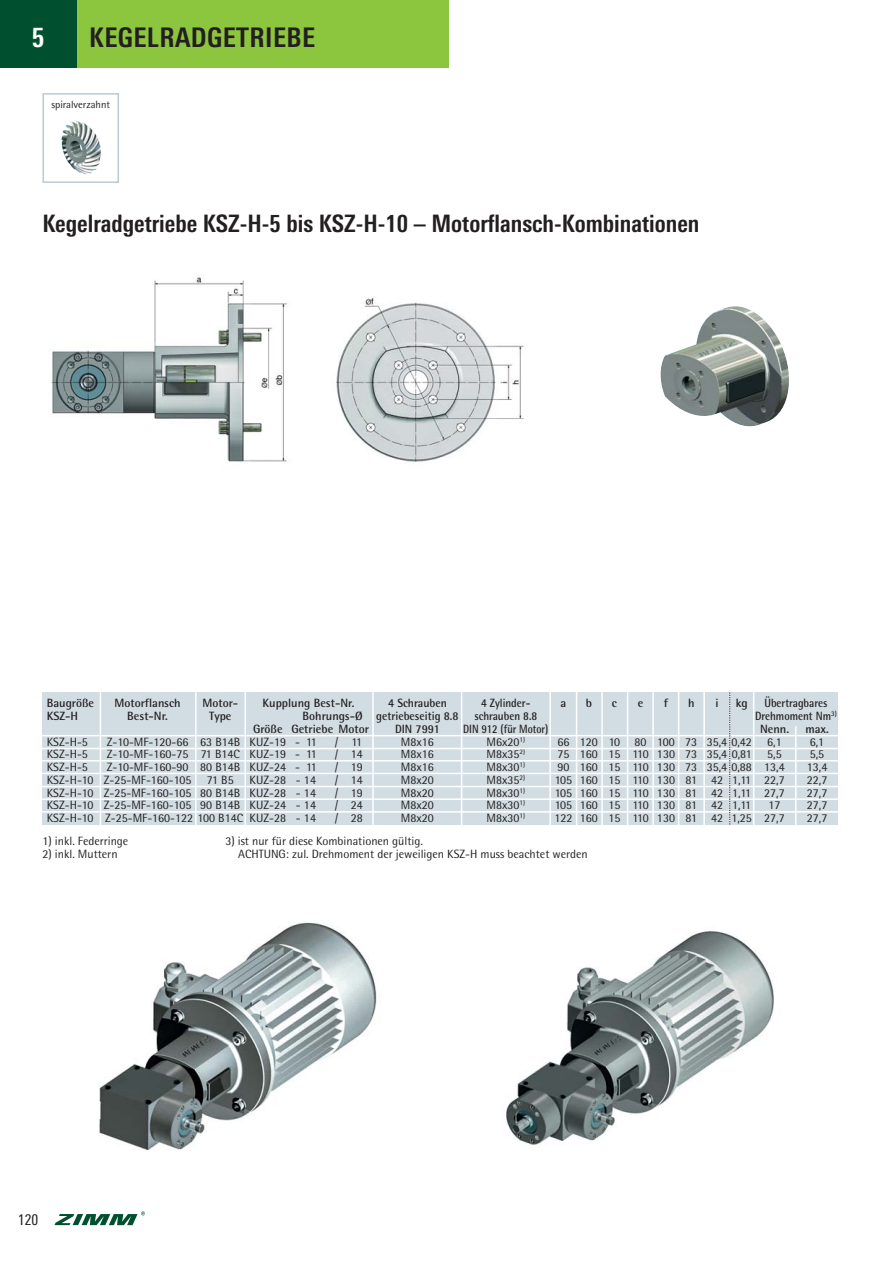
<style>
.page{position:relative;width:893px;height:1263px;background:#fff}
.page>*{position:absolute;margin:0;border:0;box-sizing:border-box;transform-origin:0 0}
.t1{font:700 condensed 27px "Linotype Univers";letter-spacing:.015em;color:#231f20}
.t2{font:700 condensed 27px "Linotype Univers";color:#fff}
.t3{font:700 condensed 24px "Linotype Univers";color:#231f20}
.t4{font:condensed 15px "Linotype Univers";color:#231f20}
.t5{font:12px/12.8px "Rotis Semi Sans";color:#231f20;text-align:justify}
.t6{font:700 12px/12.8px "Rotis Semi Sans";color:#231f20;text-align:center;scale:.9 1}
.t7{font:700 12px/12.8px "Rotis Semi Sans";color:#231f20;text-align:center}
.t8{font:700 12px/12.8px "Rotis Semi Sans";color:#231f20;text-align:center;scale:.95 1}
.t9{font:12px/12.8px "Rotis Semi Sans";letter-spacing:-.035em;color:#231f20}
.t10{font:10.5px "Rotis Semi Sans";color:#231f20}
.s1{font-weight:400}
</style>
<div class="page">
<img style="left:661px;top:311px;width:56px;height:63px">
<div style="left:0;top:0;width:448px;height:68px;background:#8cc63f"></div>
<div style="left:0;top:0;width:77px;height:68px;background:#00502f"></div>
<svg style="left:54px;top:1211px;width:91px;height:14px"></svg>
<img style="left:61px;top:120px;width:40px;height:54px">
<div style="left:43px;top:93px;width:76px;height:90px;border:2px solid #bacad3"></div>
<img style="left:506px;top:930px;width:268px;height:215px">
<img style="left:99px;top:922px;width:278px;height:229px">
<img style="left:51px;top:277px;width:473px;height:186px">
<div style="left:43px;top:692px;width:795px;height:133px;background:#d2dde3"></div>
<hr style="left:100px;top:690px;width:1px;height:139px;background:#fff">
<hr style="left:244px;top:690px;width:2px;height:146px;background:#fff">
<hr style="left:372px;top:690px;width:2px;height:145px;background:#fff">
<hr style="left:461px;top:690px;width:1px;height:146px;background:#fff">
<hr style="left:576px;top:690px;width:1px;height:146px;background:#fff">
<hr style="left:601px;top:690px;width:2px;height:146px;background:#fff">
<hr style="left:627px;top:690px;width:1px;height:146px;background:#fff">
<hr style="left:652px;top:690px;width:2px;height:146px;background:#fff">
<hr style="left:678px;top:690px;width:1px;height:146px;background:#fff">
<hr style="left:703px;top:690px;width:2px;height:146px;background:#fff">
<hr style="left:753px;top:690px;width:1px;height:146px;background:#fff">
<hr style="left:37px;top:735px;width:802px;height:1px;background:#fff">
<hr style="left:37px;top:748px;width:802px;height:1px;background:#fff">
<hr style="left:37px;top:760px;width:802px;height:1px;background:#fff">
<hr style="left:37px;top:773px;width:802px;height:1px;background:#fff">
<hr style="left:37px;top:786px;width:802px;height:1px;background:#fff">
<hr style="left:37px;top:798px;width:802px;height:2px;background:#fff">
<hr style="left:37px;top:811px;width:802px;height:2px;background:#fff">
<svg style="left:729px;top:692px;width:1px;height:133px"></svg>
<hr style="left:195px;top:690px;width:2px;height:139px;background:#fff">
<hr style="left:549px;top:690px;width:2px;height:146px;background:#fff">
<hr style="left:795px;top:726px;width:1px;height:102px;background:#fff">
<h1 class="t2" style="left:32px;top:28px;width:14px">5</h1>
<h1 class="t1" style="left:89px;top:28px;width:227px">KEGELRADGETRIEBE</h1>
<p class="t10" style="left:51px;top:101px;width:60px">spiralverzahnt</p>
<h2 class="t3" style="left:43px;top:214px;width:658px">Kegelradgetriebe KSZ-H-5 bis KSZ-H-10 – Motorflansch-Kombinationen</h2>
<p class="t7" style="left:47px;top:698px;width:49px;text-align:left">Baugröße<br>KSZ-H</p>
<p class="t5" style="left:47px;top:736px;width:48px;text-align:left">KSZ-H-5<br>KSZ-H-5<br>KSZ-H-5<br>KSZ-H-10<br>KSZ-H-10<br>KSZ-H-10<br>KSZ-H-10</p>
<p class="t7" style="left:114px;top:698px;width:68px">Motorflansch<br>Best-Nr.</p>
<p class="t5" style="left:104px;top:736px;width:141px;text-align:left">Z-10-MF-120-66<br>Z-10-MF-160-75<br>Z-10-MF-160-90<br>Z-25-MF-160-105<br>Z-25-MF-160-105<br>Z-25-MF-160-105<br>Z-25-MF-160-122 100 B14C</p>
<p class="t5" style="left:335px;top:736px;width:30px">/ 11 / 14 / 19 / 14 / 19 / 24 / 28</p>
<p class="t7" style="left:202px;top:698px;width:37px">Motor-<br>Type</p>
<p class="t5" style="left:200px;top:736px;width:42px;text-align:center">63 B14B<br>71 B14C<br>80 B14B<br>71 B5<br>80 B14B<br>90 B14B</p>
<p class="t7" style="left:263px;top:698px;width:93px">Kupplung Best-Nr.</p>
<p class="t7" style="left:303px;top:711px;width:62px">Bohrungs-Ø</p>
<p class="t7" style="left:253px;top:724px;width:31px">Größe</p>
<p class="t5" style="left:250px;top:736px;width:38px">KUZ-19<br>KUZ-19<br>KUZ-24<br>KUZ-28<br>KUZ-28<br>KUZ-24<br>KUZ-28</p>
<p class="t7" style="left:291px;top:724px;width:79px">Getriebe Motor</p>
<p class="t5" style="left:295px;top:736px;width:23px">- 11</p>
<p class="t5" style="left:295px;top:749px;width:23px">- 11</p>
<p class="t5" style="left:295px;top:762px;width:23px">- 11</p>
<p class="t5" style="left:296px;top:775px;width:22px">- 14</p>
<p class="t5" style="left:296px;top:787px;width:22px">- 14</p>
<p class="t5" style="left:296px;top:800px;width:22px">- 14</p>
<p class="t5" style="left:296px;top:813px;width:22px">- 14</p>
<p class="t6" style="left:463px;top:698px;width:96px">4 Zylinder&shy;schrauben 8.8<br>DIN 912 (für Motor)<br><span class="s1">M6x20</span><sup>1)<br></sup><span class="s1">M8x35</span><sup>2)<br></sup><span class="s1">M8x30</span><sup>1)<br></sup><span class="s1">M8x35</span><sup>2)<br></sup><span class="s1">M8x30</span><sup>1)<br></sup><span class="s1">M8x30</span><sup>1)<br></sup><span class="s1">M8x30</span><sup>1)</sup></p>
<p class="t6" style="left:755px;top:698px;width:92px">Übertragbares<br>Drehmoment Nm<sup>3)</sup></p>
<p class="t8" style="left:376px;top:698px;width:88px">4 Schrauben getriebeseitig 8.8<br>DIN 7991</p>
<p class="t5" style="left:401px;top:736px;width:34px">M8x16<br>M8x16<br>M8x16<br>M8x20<br>M8x20<br>M8x20<br>M8x20</p>
<p class="t7" style="left:664px;top:698px;width:6px">f</p>
<p class="t5" style="left:657px;top:736px;width:20px">100<br>130<br>130<br>130<br>130<br>130<br>130</p>
<p class="t7" style="left:586px;top:698px;width:8px">b</p>
<p class="t5" style="left:580px;top:736px;width:20px">120<br>160<br>160<br>160<br>160<br>160<br>160</p>
<p class="t7" style="left:688px;top:698px;width:8px">h</p>
<p class="t5" style="left:685px;top:736px;width:14px">73<br>73<br>73<br>81<br>81<br>81<br>81</p>
<p class="t7" style="left:715px;top:698px;width:5px">i</p>
<p class="t5" style="left:707px;top:736px;width:47px">35,4 0,42</p>
<p class="t5" style="left:707px;top:749px;width:46px">35,4 0,81</p>
<p class="t5" style="left:707px;top:762px;width:47px">35,4 0,88</p>
<p class="t5" style="left:711px;top:775px;width:14px">42</p>
<p class="t5" style="left:711px;top:787px;width:14px">42</p>
<p class="t5" style="left:711px;top:800px;width:14px">42</p>
<p class="t5" style="left:711px;top:813px;width:14px">42</p>
<p class="t7" style="left:736px;top:698px;width:14px">kg</p>
<p class="t7" style="left:561px;top:698px;width:7px">a</p>
<p class="t5" style="left:554px;top:736px;width:20px;text-align:left">66<br>75<br>90<br>105<br>105<br>105<br>122</p>
<p class="t7" style="left:612px;top:698px;width:7px">c</p>
<p class="t5" style="left:608px;top:736px;width:14px">10<br>15<br>15<br>15<br>15<br>15<br>15</p>
<p class="t7" style="left:638px;top:698px;width:7px">e</p>
<p class="t9" style="left:632px;top:736px;width:18px">80<br>110<br>110<br>110<br>110<br>110<br>110</p>
<p class="t7" style="left:760px;top:724px;width:30px">Nenn.</p>
<p class="t5" style="left:764px;top:736px;width:22px;text-align:center">6,1<br>5,5<br>13,4<br>22,7<br>27,7<br>17<br>27,7</p>
<p class="t7" style="left:805px;top:724px;width:25px">max.</p>
<p class="t5" style="left:807px;top:736px;width:22px;text-align:left">6,1<br>5,5<br>13,4<br>22,7<br>27,7<br>27,7<br>27,7</p>
<p class="t5" style="left:731px;top:775px;width:22px">1,11<br>1,11<br>1,11<br>1,25</p>
<p class="t5" style="left:43px;top:835px;width:87px">1) inkl. Federringe</p>
<p class="t5" style="left:43px;top:848px;width:77px">2) inkl. Muttern</p>
<p class="t5" style="left:238px;top:835px;width:351px;text-indent:-13px">3) ist nur für diese Kombinationen gültig.<br>ACHTUNG: zul. Drehmoment der jeweiligen KSZ-H muss beachtet werden</p>
<p class="t4" style="left:18px;top:1214px;width:22px">120</p>
</div>
